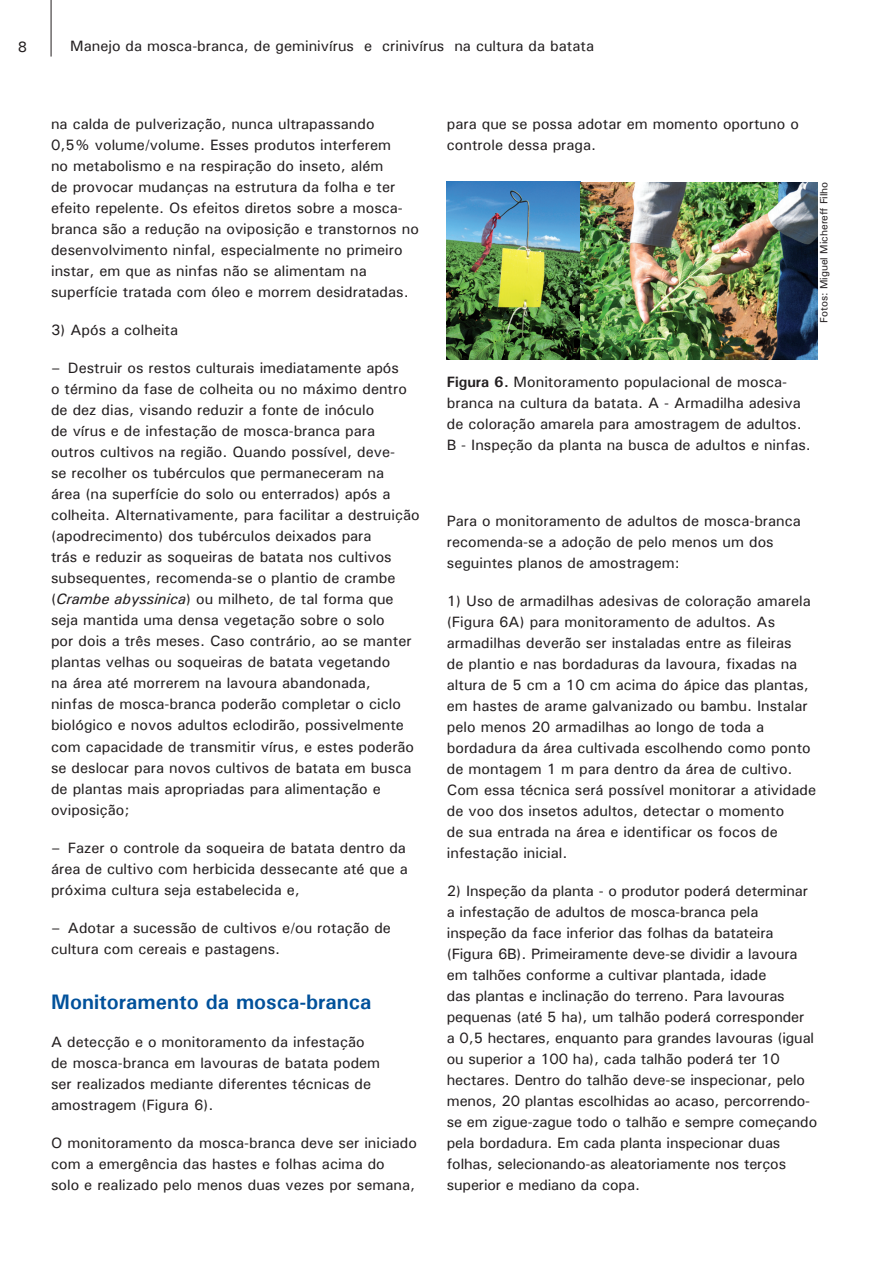
<style>
.page{position:relative;width:881px;height:1263px;background:#fff}
.page>*{position:absolute;margin:0;border:0;box-sizing:border-box;transform-origin:0 0}
.t1{font:700 21px "Univers";color:#01519b}
.t2{font:500 15px/21px "Univers";color:#231f20}
.t3{font:500 10.5px "Univers";color:#231f20}
.s1{font-style:italic}
.s2{font-weight:700}
</style>
<div class="page">
<hr style="left:51px;top:0;width:1px;height:57px;background:#231f20">
<img style="left:446px;top:182px;width:370px;height:178px">
<p class="t2" style="left:18px;top:36px;width:11px">8</p>
<p class="t2" style="left:70px;top:35px;width:525px">Manejo da mosca-branca, de geminivírus e crinivírus na cultura da batata</p>
<p class="t2" style="left:51px;top:113px;width:369px">na calda de pulverização, nunca ultrapassando<br>0,5% volume/volume. Esses produtos interferem<br>no metabolismo e na respiração do inseto, além<br>de provocar mudanças na estrutura da folha e ter efeito repelente. Os efeitos diretos sobre a mosca&shy;branca são a redução na oviposição e transtornos no desenvolvimento ninfal, especialmente no primeiro instar, em que as ninfas não se alimentam na superfície tratada com óleo e morrem desidratadas.</p>
<p class="t2" style="left:51px;top:319px;width:129px">3) Após a colheita</p>
<p class="t2" style="left:51px;top:357px;width:370px">– Destruir os restos culturais imediatamente após<br>o término da fase de colheita ou no máximo dentro de dez dias, visando reduzir a fonte de inóculo<br>de vírus e de infestação de mosca-branca para outros cultivos na região. Quando possível, deve-<br>se recolher os tubérculos que permaneceram na<br>área (na superfície do solo ou enterrados) após a colheita. Alternativamente, para facilitar a destruição (apodrecimento) dos tubérculos deixados para<br>trás e reduzir as soqueiras de batata nos cultivos subsequentes, recomenda-se o plantio de crambe (<span class="s1">Crambe abyssinica</span>) ou milheto, de tal forma que seja mantida uma densa vegetação sobre o solo<br>por dois a três meses. Caso contrário, ao se manter plantas velhas ou soqueiras de batata vegetando<br>na área até morrerem na lavoura abandonada,<br>ninfas de mosca-branca poderão completar o ciclo biológico e novos adultos eclodirão, possivelmente com capacidade de transmitir vírus, e estes poderão se deslocar para novos cultivos de batata em busca de plantas mais apropriadas para alimentação e oviposição;</p>
<p class="t2" style="left:51px;top:836px;width:358px">– Fazer o controle da soqueira de batata dentro da área de cultivo com herbicida dessecante até que a próxima cultura seja estabelecida e,</p>
<p class="t2" style="left:51px;top:916px;width:341px">– Adotar a sucessão de cultivos e/ou rotação de cultura com cereais e pastagens.</p>
<p class="t1" style="left:51px;top:988px;width:322px">Monitoramento da mosca-branca</p>
<p class="t2" style="left:51px;top:1030px;width:330px">A detecção e o monitoramento da infestação de mosca-branca em lavouras de batata podem ser realizados mediante diferentes técnicas de amostragem (Figura 6).</p>
<p class="t2" style="left:51px;top:1131px;width:367px">O monitoramento da mosca-branca deve ser iniciado com a emergência das hastes e folhas acima do<br>solo e realizado pelo menos duas vezes por semana,</p>
<p class="t2" style="left:446px;top:113px;width:353px">para que se possa adotar em momento oportuno o controle dessa praga.</p>
<p class="t3" style="left:816px;top:323px;width:143px;rotate:-90deg">Fotos: Miguel Michereff Filho</p>
<p class="t2" style="left:446px;top:371px;width:365px"><span class="s2">Figura 6.</span> Monitoramento populacional de mosca&shy;branca na cultura da batata. A - Armadilha adesiva de coloração amarela para amostragem de adultos.<br>B - Inspeção da planta na busca de adultos e ninfas.</p>
<p class="t2" style="left:446px;top:510px;width:355px">Para o monitoramento de adultos de mosca-branca recomenda-se a adoção de pelo menos um dos seguintes planos de amostragem:</p>
<p class="t2" style="left:446px;top:590px;width:370px">1) Uso de armadilhas adesivas de coloração amarela (Figura 6A) para monitoramento de adultos. As armadilhas deverão ser instaladas entre as fileiras<br>de plantio e nas bordaduras da lavoura, fixadas na altura de 5 cm a 10 cm acima do ápice das plantas, em hastes de arame galvanizado ou bambu. Instalar pelo menos 20 armadilhas ao longo de toda a bordadura da área cultivada escolhendo como ponto de montagem 1 m para dentro da área de cultivo.<br>Com essa técnica será possível monitorar a atividade de voo dos insetos adultos, detectar o momento<br>de sua entrada na área e identificar os focos de infestação inicial.</p>
<p class="t2" style="left:446px;top:880px;width:372px">2) Inspeção da planta - o produtor poderá determinar a infestação de adultos de mosca-branca pela inspeção da face inferior das folhas da batateira (Figura 6B). Primeiramente deve-se dividir a lavoura em talhões conforme a cultivar plantada, idade<br>das plantas e inclinação do terreno. Para lavouras pequenas (até 5 ha), um talhão poderá corresponder<br>a 0,5 hectares, enquanto para grandes lavouras (igual ou superior a 100 ha), cada talhão poderá ter 10 hectares. Dentro do talhão deve-se inspecionar, pelo menos, 20 plantas escolhidas ao acaso, percorrendo&shy;se em zigue-zague todo o talhão e sempre começando pela bordadura. Em cada planta inspecionar duas folhas, selecionando-as aleatoriamente nos terços superior e mediano da copa.</p>
</div>
